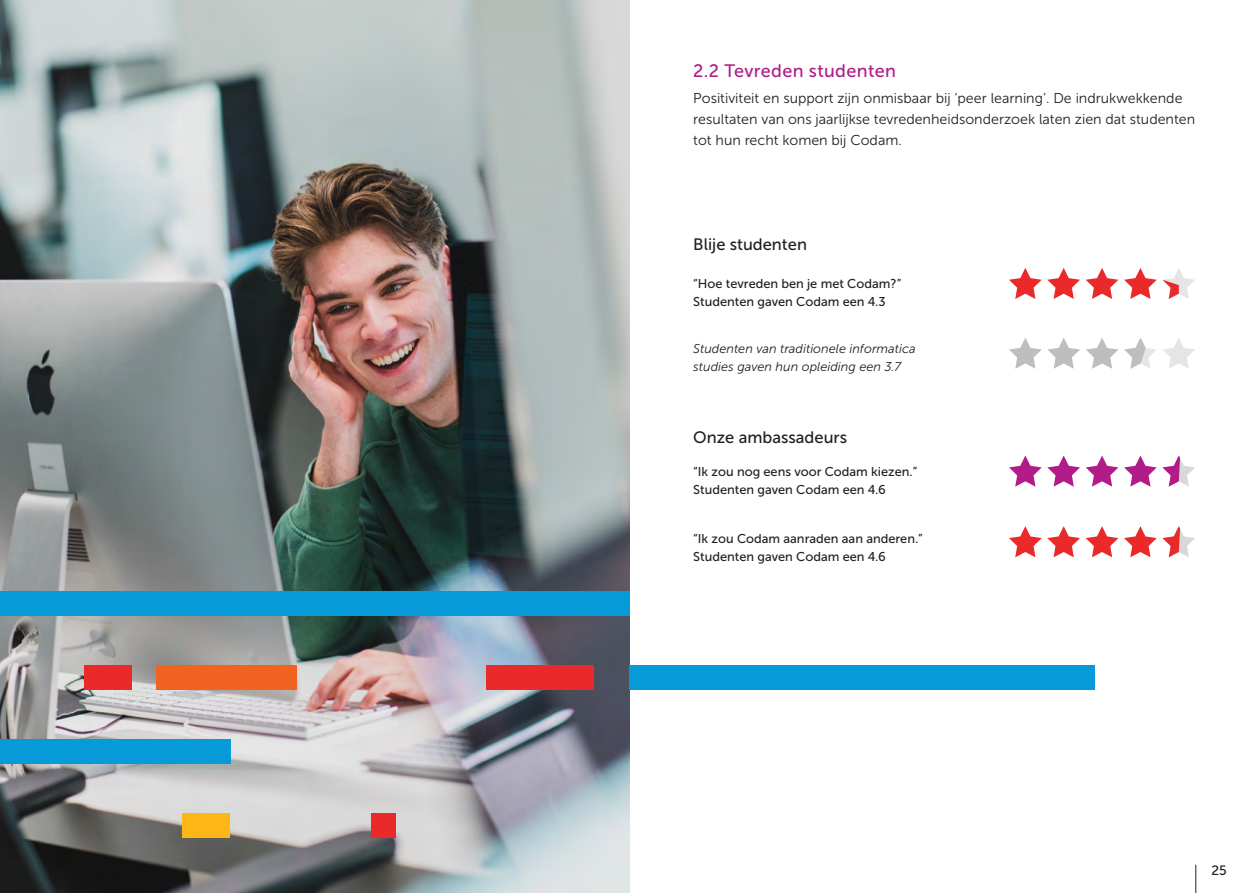
<style>
.page{position:relative;width:1259px;height:893px;background:#fff}
.page>*{position:absolute;margin:0;border:0;box-sizing:border-box;transform-origin:0 0}
.Subtitle{font:18px "Museo Sans 500";letter-spacing:.02em;color:#b11c89}
.Subsub_titel{font:16.5px "Museo Sans 500";color:#231f20}
.Body_text{font:14.25px/21px "Museo Sans 300";color:#231f20}
.t1{font:13.5px "Museo Sans 500";color:#231f20}
.Bijschrift_infographic{font:12.75px/18px "Museo Sans 500";color:#231f20}
.Bijschrift_infographic-2{font:italic 12.75px/18px "Museo Sans 300";color:#231f20}
</style>
<div class="page">
<svg style="left:1195px;top:865px;width:1px;height:28px"></svg>
<svg style="left:1162px;top:268px;width:33px;height:31px"></svg>
<svg style="left:1124px;top:268px;width:32px;height:31px"></svg>
<svg style="left:1047px;top:268px;width:71px;height:31px"></svg>
<svg style="left:1009px;top:268px;width:32px;height:31px"></svg>
<svg style="left:1163px;top:338px;width:32px;height:31px"></svg>
<svg style="left:1124px;top:338px;width:32px;height:31px"></svg>
<svg style="left:1047px;top:338px;width:71px;height:31px"></svg>
<svg style="left:1009px;top:338px;width:32px;height:31px"></svg>
<img style="left:0;top:0;width:629px;height:893px">
<svg style="left:1124px;top:455px;width:32px;height:32px"></svg>
<svg style="left:1047px;top:455px;width:71px;height:32px"></svg>
<svg style="left:1009px;top:455px;width:32px;height:32px"></svg>
<svg style="left:1162px;top:455px;width:33px;height:32px"></svg>
<svg style="left:1124px;top:526px;width:32px;height:31px"></svg>
<svg style="left:1047px;top:526px;width:71px;height:31px"></svg>
<svg style="left:1009px;top:526px;width:32px;height:31px"></svg>
<svg style="left:1162px;top:526px;width:33px;height:31px"></svg>
<div style="left:0;top:591px;width:629px;height:25px;background:#069ad9"></div>
<div style="left:182px;top:813px;width:48px;height:25px;background:#fcb615"></div>
<div style="left:371px;top:813px;width:25px;height:25px;background:#e9292a"></div>
<div style="left:0;top:739px;width:230px;height:25px;background:#069ad9"></div>
<div style="left:84px;top:665px;width:47px;height:25px;background:#e9292a"></div>
<div style="left:486px;top:665px;width:107px;height:25px;background:#e9292a"></div>
<div style="left:629px;top:665px;width:466px;height:25px;background:#069ad9"></div>
<div style="left:156px;top:665px;width:141px;height:25px;background:#f26221"></div>
<p class="Subtitle" style="left:693px;top:61px;width:204px">2.2 Tevreden studenten</p>
<p class="Body_text" style="left:693px;top:87px;width:503px">Positiviteit en support zijn onmisbaar bij ‘peer learning’. De indrukwekkende resultaten van ons jaarlijkse tevredenheidsonderzoek laten zien dat studenten tot hun recht komen bij Codam.</p>
<p class="Subsub_titel" style="left:693px;top:235px;width:115px">Blije studenten</p>
<p class="Bijschrift_infographic" style="left:693px;top:275px;width:209px">“Hoe tevreden ben je met Codam?”<br>Studenten gaven Codam een 4.3</p>
<p class="Bijschrift_infographic-2" style="left:693px;top:340px;width:224px">Studenten van traditionele informatica studies gaven hun opleiding een 3.7</p>
<p class="Subsub_titel" style="left:693px;top:428px;width:155px">Onze ambassadeurs</p>
<p class="Bijschrift_infographic" style="left:693px;top:462px;width:225px">“Ik zou nog eens voor Codam kiezen.”<br>Studenten gaven Codam een 4.6</p>
<p class="Bijschrift_infographic" style="left:693px;top:530px;width:231px">“Ik zou Codam aanraden aan anderen.”<br>Studenten gaven Codam een 4.6</p>
<p class="t1" style="left:1211px;top:863px;width:17px">25</p>
</div>
